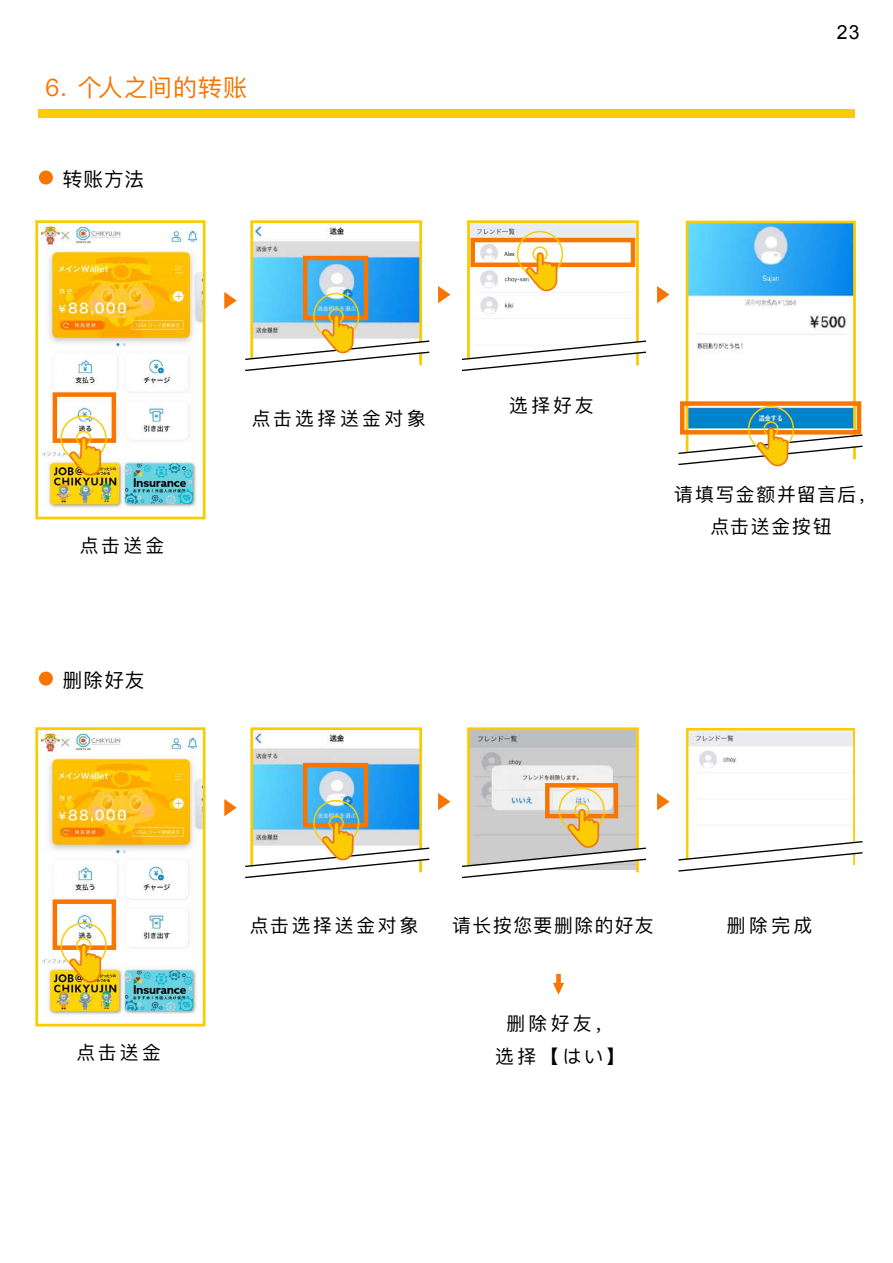
<style>
.page{position:relative;width:893px;height:1263px;background:#fff}
.page>*{position:absolute;margin:0;border:0;box-sizing:border-box;transform-origin:0 0}
.t1{font:24px "Ping Fang SC";letter-spacing:.04em;color:#f77500}
.t2{font:19.5px "Ping Fang SC";letter-spacing:.065em;color:#000}
.t3{font:19.5px "Arial";color:#000}
.t4{font:18.75px/32.8px "Ping Fang SC";letter-spacing:.145em;color:#000;text-align:center}
.t5{font:18.75px/32.8px "Ping Fang SC";letter-spacing:.1em;color:#000;text-align:center}
.t6{font:18.75px "Ping Fang SC";letter-spacing:.085em;color:#000}
.t7{font:18.75px "Ping Fang SC";letter-spacing:.185em;color:#000}
.t8{font:5.4px "Koz Go Pr 6 N";color:#000}
</style>
<div class="page">
<div style="left:38px;top:109px;width:816px;height:9px;background:#fbcc03"></div>
<div style="left:39px;top:171px;width:14px;height:14px;background:#f77500;border-radius:50%"></div>
<div style="left:39px;top:672px;width:14px;height:14px;background:#f77500;border-radius:50%"></div>
<img style="left:37px;top:226px;width:167px;height:294px">
<div style="left:35px;top:220px;width:171px;height:299px;border:3px solid #f9cb00"></div>
<div style="left:53px;top:392px;width:63px;height:51px;border:4px solid #f77500"></div>
<div style="left:76px;top:431px;width:15px;height:15px;border:2px solid #fbcc03;border-radius:50%"></div>
<div style="left:61px;top:415px;width:46px;height:46px;border:2px solid #fbcc03;border-radius:50%"></div>
<svg style="left:69px;top:437px;width:32px;height:39px"></svg>
<svg style="left:438px;top:286px;width:12px;height:17px"></svg>
<svg style="left:657px;top:286px;width:12px;height:17px"></svg>
<svg style="left:224px;top:292px;width:13px;height:17px"></svg>
<svg style="left:245px;top:220px;width:185px;height:152px"></svg>
<svg style="left:462px;top:220px;width:184px;height:152px"></svg>
<svg style="left:678px;top:220px;width:185px;height:246px"></svg>
<img style="left:37px;top:733px;width:167px;height:294px">
<div style="left:35px;top:727px;width:171px;height:299px;border:3px solid #f9cb00"></div>
<div style="left:53px;top:899px;width:63px;height:51px;border:4px solid #f77500"></div>
<div style="left:76px;top:938px;width:15px;height:15px;border:2px solid #fbcc03;border-radius:50%"></div>
<div style="left:61px;top:922px;width:46px;height:46px;border:2px solid #fbcc03;border-radius:50%"></div>
<svg style="left:69px;top:944px;width:32px;height:39px"></svg>
<svg style="left:438px;top:793px;width:12px;height:17px"></svg>
<svg style="left:657px;top:793px;width:12px;height:17px"></svg>
<svg style="left:224px;top:799px;width:13px;height:17px"></svg>
<svg style="left:245px;top:727px;width:185px;height:152px"></svg>
<svg style="left:678px;top:728px;width:185px;height:144px"></svg>
<div style="left:556px;top:974px;width:5px;height:13px;background:#f77500"></div>
<svg style="left:553px;top:983px;width:11px;height:12px"></svg>
<svg style="left:462px;top:727px;width:184px;height:152px"></svg>
<p class="t1" style="left:45px;top:72px;width:204px">6. 个人之间的转账</p>
<p class="t2" style="left:63px;top:167px;width:83px">转账方法</p>
<p class="t4" style="left:80px;top:529px;width:86px">点击送金</p>
<p class="t2" style="left:63px;top:668px;width:83px">删除好友</p>
<p class="t7" style="left:252px;top:407px;width:175px">点击选择送金对象</p>
<p class="t8" style="left:504px;top:251px;width:12px">Alex</p>
<p class="t4" style="left:509px;top:388px;width:86px">选择好友</p>
<p class="t3" style="left:837px;top:19px;width:24px">2 34</p>
<p class="t5" style="left:674px;top:477px;width:205px">请填写金额并留言后，点击送金按钮</p>
<p class="t4" style="left:76px;top:1036px;width:86px">点击送金</p>
<p class="t4" style="left:250px;top:909px;width:170px">点击选择送金对象</p>
<p class="t6" style="left:452px;top:913px;width:203px">请长按您要删除的好友</p>
<p class="t4" style="left:495px;top:1006px;width:132px">删除好友，选择【はい】</p>
<p class="t4" style="left:727px;top:909px;width:87px">删除完成</p>
</div>
